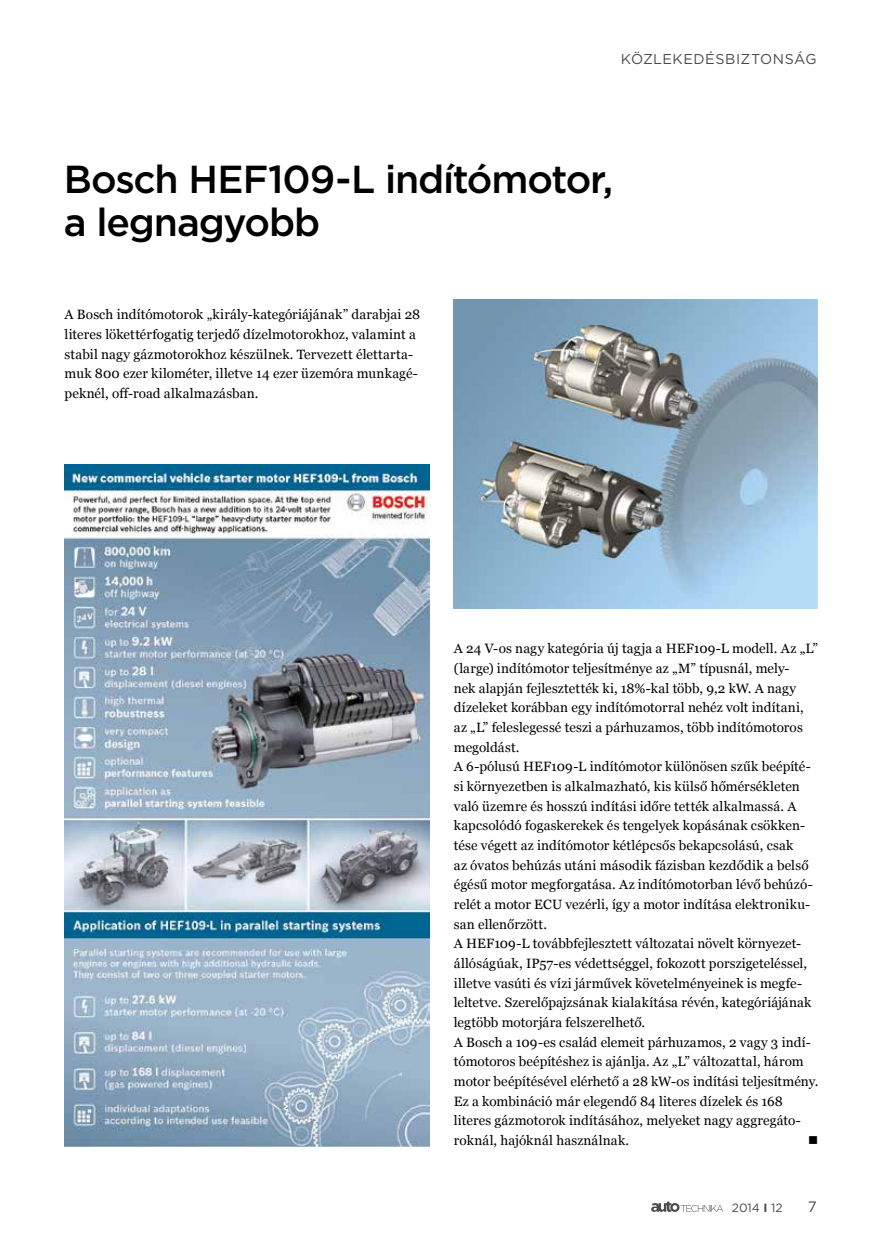
<style>
.page{position:relative;width:872px;height:1246px;background:#fff}
.page>*{position:absolute;margin:0;border:0;box-sizing:border-box;transform-origin:0 0}
.t1{font:500 39px/43.5px "Gotham";letter-spacing:-.03em;color:#000}
.t2{font:15px "Gotham";color:#4a4a49}
.t3{font:14.25px "Gotham";letter-spacing:.03em;color:#4a4a49}
.t4{font:13.5px/19.6px "Georgia";letter-spacing:.005em;color:#000}
.t5{font:13.5px "Wingdings";color:#000}
.t6{font:12px "Gotham";color:#4a4a49}
.s1{font-weight:700}
</style>
<div class="page">
<svg style="left:651px;top:1201px;width:72px;height:11px"></svg>
<img style="left:454px;top:300px;width:363px;height:308px">
<img style="left:65px;top:465px;width:364px;height:681px">
<p class="t3" style="left:621px;top:50px;width:197px">KÖZLEKEDÉSBIZTONSÁG</p>
<h1 class="t1" style="left:64px;top:157px;width:551px">Bosch HEF109-L indítómotor, a legnagyobb</h1>
<p class="t4" style="left:65px;top:304px;width:357px">A Bosch indítómotorok „király-kategóriájának” darabjai 28 literes lökettérfogatig terjedő dízelmotorokhoz, valamint a stabil nagy gázmotorokhoz készülnek. Tervezett élettarta&shy;muk 800 ezer kilométer, illetve 14 ezer üzemóra munkagé&shy;peknél, off-road alkalmazásban.</p>
<p class="t4" style="left:454px;top:638px;width:366px">A 24 V-os nagy kategória új tagja a HEF109-L modell. Az „L” (large) indítómotor teljesítménye az „M” típusnál, mely-<br>nek alapján fejlesztették ki, 18%-kal több, 9,2 kW. A nagy dízeleket korábban egy indítómotorral nehéz volt indítani, az „L” feleslegessé teszi a párhuzamos, több indítómotoros megoldást.<br>A 6-pólusú HEF109-L indítómotor különösen szűk beépíté&shy;si környezetben is alkalmazható, kis külső hőmérsékleten való üzemre és hosszú indítási időre tették alkalmassá. A kapcsolódó fogaskerekek és tengelyek kopásának csökken&shy;tése végett az indítómotor kétlépcsős bekapcsolású, csak<br>az óvatos behúzás utáni második fázisban kezdődik a belső égésű motor megforgatása. Az indítómotorban lévő behúzó&shy;relét a motor ECU vezérli, így a motor indítása elektroniku&shy;san ellenőrzött.<br>A HEF109-L továbbfejlesztett változatai növelt környezet&shy;állóságúak, IP57-es védettséggel, fokozott porszigeteléssel, illetve vasúti és vízi járművek követelményeinek is megfe&shy;leltetve. Szerelőpajzsának kialakítása révén, kategóriájának legtöbb motorjára felszerelhető.<br>A Bosch a 109-es család elemeit párhuzamos, 2 vagy 3 indí&shy;tómotoros beépítéshez is ajánlja. Az „L” változattal, három motor beépítésével elérhető a 28 kW-os indítási teljesítmény.<br>Ez a kombináció már elegendő 84 literes dízelek és 168 literes gázmotorok indításához, melyeket nagy aggregáto&shy;roknál, hajóknál használnak.</p>
<p class="t5" style="left:808px;top:1133px;width:9px">■</p>
<p class="t6" style="left:732px;top:1200px;width:52px">2014 <span class="s1">I</span> 12</p>
<p class="t2" style="left:807px;top:1197px;width:10px">7</p>
</div>
